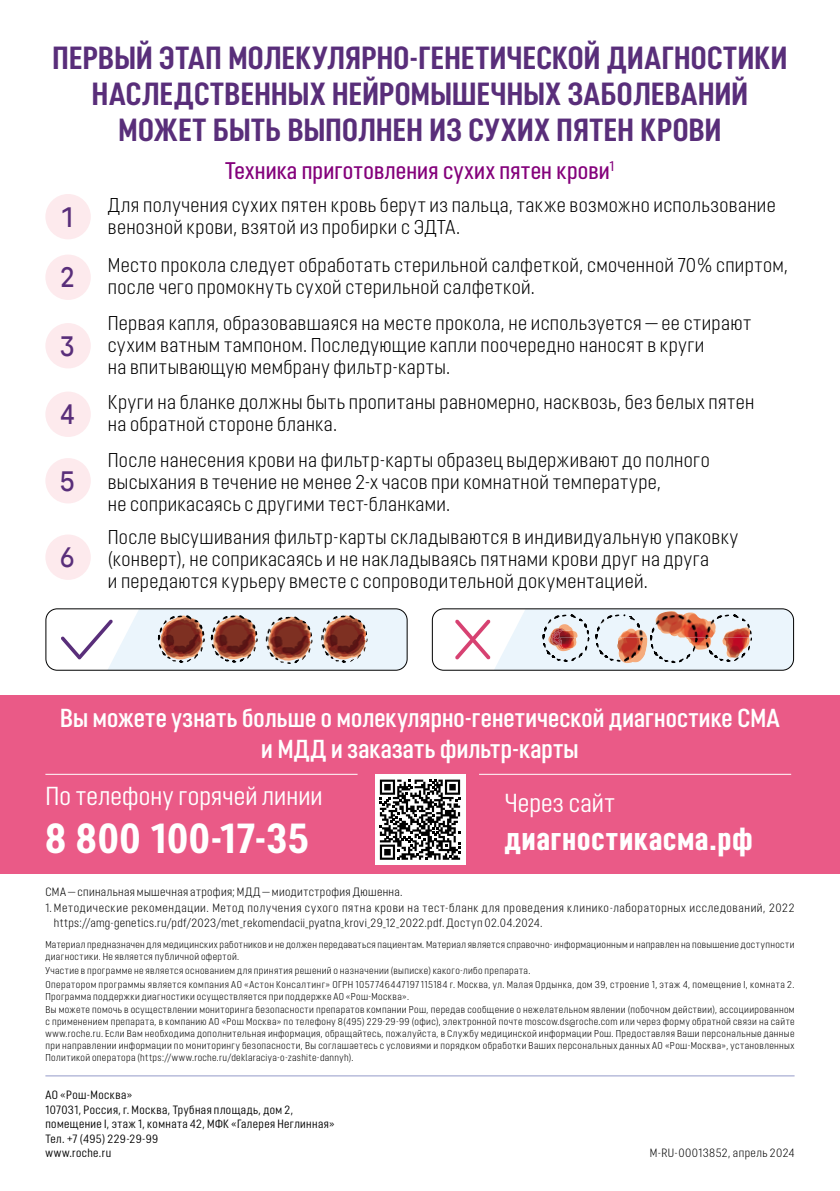
<style>
.page{position:relative;width:840px;height:1191px;background:#fff}
.page>*{position:absolute;margin:0;border:0;box-sizing:border-box;transform-origin:0 0}
.t1{font:800 42px "Opinion Pro Condensed";letter-spacing:.03em;color:#fff}
.t2{font:700 32px/36px "Opinion Pro Condensed";letter-spacing:.01em;color:#592e7a;text-align:center}
.t3{font:800 32px "Opinion Pro Condensed";letter-spacing:.035em;color:#fff}
.t4{font:28px "Roche Sans";color:#592e7a}
.t5{font:600 26px/31.2px "Opinion Pro Condensed";letter-spacing:.005em;color:#fff;text-align:center}
.t6{font:26px "Opinion Pro Condensed";letter-spacing:.005em;color:#fff}
.t7{font:500 24px "Opinion Pro Condensed";letter-spacing:.01em;color:#84017b}
.t8{font:300 20px/22px "Opinion Pro Condensed";letter-spacing:.02em;color:#000}
.t9{font:300 12px/14.4px "Opinion Pro Condensed";letter-spacing:.04em;color:#000}
.t10{font:12px/14.4px "Opinion Pro Condensed";letter-spacing:.035em;color:#000}
.t11{font:300 10px/12px "Opinion Pro Condensed";letter-spacing:.04em;color:#000}
</style>
<div class="page">
<div style="left:0;top:766px;width:839px;height:107px;background:#ea5a87"></div>
<div style="left:0;top:695px;width:839px;height:79px;background:#ea5a87"></div>
<div style="left:432px;top:609px;width:361px;height:61px;background:#ebf5fc;border-radius:11px"></div>
<div style="left:431px;top:608px;width:362px;height:62px;border:1px solid #000;border-radius:11px"></div>
<svg style="left:46px;top:609px;width:361px;height:61px;background:#c4aeac"></svg>
<div style="left:45px;top:608px;width:362px;height:62px;border:1px solid #000;border-radius:11px"></div>
<hr style="left:45px;top:1075px;width:749px;height:1px;background:#959ac9">
<div style="left:374px;top:774px;width:91px;height:91px;background:#fff"></div>
<svg style="left:379px;top:779px;width:81px;height:80px"></svg>
<div style="left:45px;top:194px;width:46px;height:45px;background:#fdeaed;border-radius:50%"></div>
<div style="left:45px;top:323px;width:46px;height:45px;background:#fdeaed;border-radius:50%"></div>
<div style="left:45px;top:254px;width:46px;height:46px;background:#fdeaed;border-radius:50%"></div>
<div style="left:45px;top:391px;width:46px;height:46px;background:#fdeaed;border-radius:50%"></div>
<div style="left:45px;top:458px;width:46px;height:45px;background:#fdeaed;border-radius:50%"></div>
<div style="left:45px;top:534px;width:46px;height:46px;background:#fdeaed;border-radius:50%"></div>
<svg style="left:225px;top:658px;width:19px;height:5px"></svg>
<svg style="left:158px;top:628px;width:4px;height:12px"></svg>
<svg style="left:179px;top:660px;width:4px;height:3px"></svg>
<svg style="left:294px;top:659px;width:5px;height:4px"></svg>
<svg style="left:341px;top:660px;width:5px;height:3px"></svg>
<img style="left:211px;top:615px;width:29px;height:44px">
<svg style="left:595px;top:637px;width:19px;height:23px"></svg>
<svg style="left:542px;top:623px;width:47px;height:39px"></svg>
<img style="left:548px;top:611px;width:199px;height:26px">
<img style="left:616px;top:637px;width:135px;height:26px">
<svg style="left:46px;top:609px;width:98px;height:61px"></svg>
<svg style="left:432px;top:609px;width:98px;height:61px"></svg>
<hr style="left:45px;top:774px;width:312px;height:1px;background:#fff">
<hr style="left:478px;top:774px;width:312px;height:1px;background:#fff">
<h2 class="t2" style="left:53px;top:40px;width:735px">ПЕРВЫЙ ЭТАП МОЛЕКУЛЯРНО-ГЕНЕТИЧЕСКОЙ ДИАГНОСТИКИ<br>НАСЛЕДСТВЕННЫХ НЕЙРОМЫШЕЧНЫХ ЗАБОЛЕВАНИЙ<br>МОЖЕТ БЫТЬ ВЫПОЛНЕН ИЗ СУХИХ ПЯТЕН КРОВИ</h2>
<h3 class="t7" style="left:225px;top:157px;width:390px">Техника приготовления сухих пятен крови<sup>1</sup></h3>
<h3 class="t8" style="left:60px;top:194px;width:717px;text-indent:48px">Для получения сухих пятен кровь берут из пальца, также возможно использование<br><sup>1</sup> венозной крови, взятой из пробирки с ЭДТА.</h3>
<h3 class="t8" style="left:60px;top:254px;width:729px;text-indent:48px">Место прокола следует обработать стерильной салфеткой, смоченной 70% спиртом,<br><sup>2</sup> после чего промокнуть сухой стерильной салфеткой.</h3>
<h3 class="t4" style="left:60px;top:329px;width:17px">3</h3>
<h3 class="t8" style="left:108px;top:312px;width:644px">Первая капля, образовавшаяся на месте прокола, не используется—ее стирают сухим ватным тампоном. Последующие капли поочередно наносят в круги<br>на впитывающую мембрану фильтр-карты.</h3>
<h3 class="t8" style="left:60px;top:391px;width:696px;text-indent:48px">Круги на бланке должны быть пропитаны равномерно, насквозь, без белых пятен<br><sup>4</sup> на обратной стороне бланка.</h3>
<h3 class="t8" style="left:108px;top:449px;width:603px">После нанесения крови на фильтр-карты образец выдерживают до полного высыхания в течение не менее 2‑х часов при комнатной температуре,<br>не соприкасаясь с другими тест-бланками.</h3>
<h3 class="t4" style="left:60px;top:463px;width:17px">5</h3>
<h3 class="t4" style="left:60px;top:540px;width:17px">6</h3>
<h3 class="t8" style="left:108px;top:525px;width:631px">После высушивания фильтр-карты складываются в индивидуальную упаковку (конверт), не соприкасаясь и не накладываясь пятнами крови друг на друга<br>и передаются курьеру вместе с сопроводительной документацией.</h3>
<h3 class="t5" style="left:60px;top:702px;width:720px">Вы можете узнать больше о молекулярно-генетической диагностике СМА и МДД и заказать фильтр-карты</h3>
<h3 class="t6" style="left:45px;top:781px;width:278px">По телефону горячей линии</h3>
<h3 class="t6" style="left:504px;top:788px;width:112px">Через сайт</h3>
<h1 class="t1" style="left:45px;top:814px;width:265px">8 800 100-17-35</h1>
<h2 class="t3" style="left:504px;top:820px;width:249px">диагностикасма.рф</h2>
<p class="t9" style="left:45px;top:884px;width:358px">СМА—спинальная мышечная атрофия; МДД—миодитстрофия Дюшенна.</p>
<p class="t9" style="left:54px;top:900px;width:741px;text-indent:-9px">1. Методические рекомендации. Метод получения сухого пятна крови на тест-бланк для проведения клинико-лабораторных исследований, 2022 https://amg-genetics.ru/pdf/2023/met_rekomendacii_pyatna_krovi_29_12_2022.pdf. Доступ 02.04.2024.</p>
<p class="t11" style="left:45px;top:938px;width:750px">Материал предназначен для медицинских работников и не должен передаваться пациентам. Материал является справочно- информационным и направлен на повышение доступности диагностики. Не является публичной офертой.</p>
<p class="t11" style="left:45px;top:963px;width:750px;line-height:13.8px">Участие в программе не является основанием для принятия решений о назначении (выписке) какого-либо препарата.<br>Оператором программы является компания АО «Астон Консалтинг» ОГРН 1057746447197115184 г. Москва, ул. Малая Ордынка, дом 39, строение 1, этаж 4, помещение I, комната 2.</p>
<p class="t11" style="left:45px;top:989px;width:750px;line-height:13.6px">Программа поддержки диагностики осуществляется при поддержке АО «Рош-Москва».<br>Вы можете помочь в осуществлении мониторинга безопасности препаратов компании Рош, передав сообщение о нежелательном явлении (побочном действии), ассоциированном</p>
<p class="t11" style="left:45px;top:1015px;width:750px;text-align:justify">с применением препарата, в компанию АО «Рош Москва» по телефону 8(495) 229-29-99 (офис), электронной почте moscow.ds@roche.com или через форму обратной связи на сайте www.roche.ru. Если Вам необходима дополнительная информация, обращайтесь, пожалуйста, в Службу медицинской информации Рош. Предоставляя Ваши персональные данные при направлении информации по мониторингу безопасности, Вы соглашаетесь с условиями и порядком обработки Ваших персональных данных АО «Рош-Москва», установленных Политикой оператора (https://www.roche.ru/deklaraciya-o-zashite-dannyh).</p>
<p class="t10" style="left:45px;top:1087px;width:291px">АО «Рош-Москва»<br>107031, Россия, г. Москва, Трубная площадь, дом 2, помещение I, этаж 1, комната 42, МФК «Галерея Неглинная»<br>Тел. +7 (495) 229-29-99<br>www.roche.ru</p>
<p class="t9" style="left:649px;top:1145px;width:146px">M-RU-00013852, апрель 2024</p>
</div>
